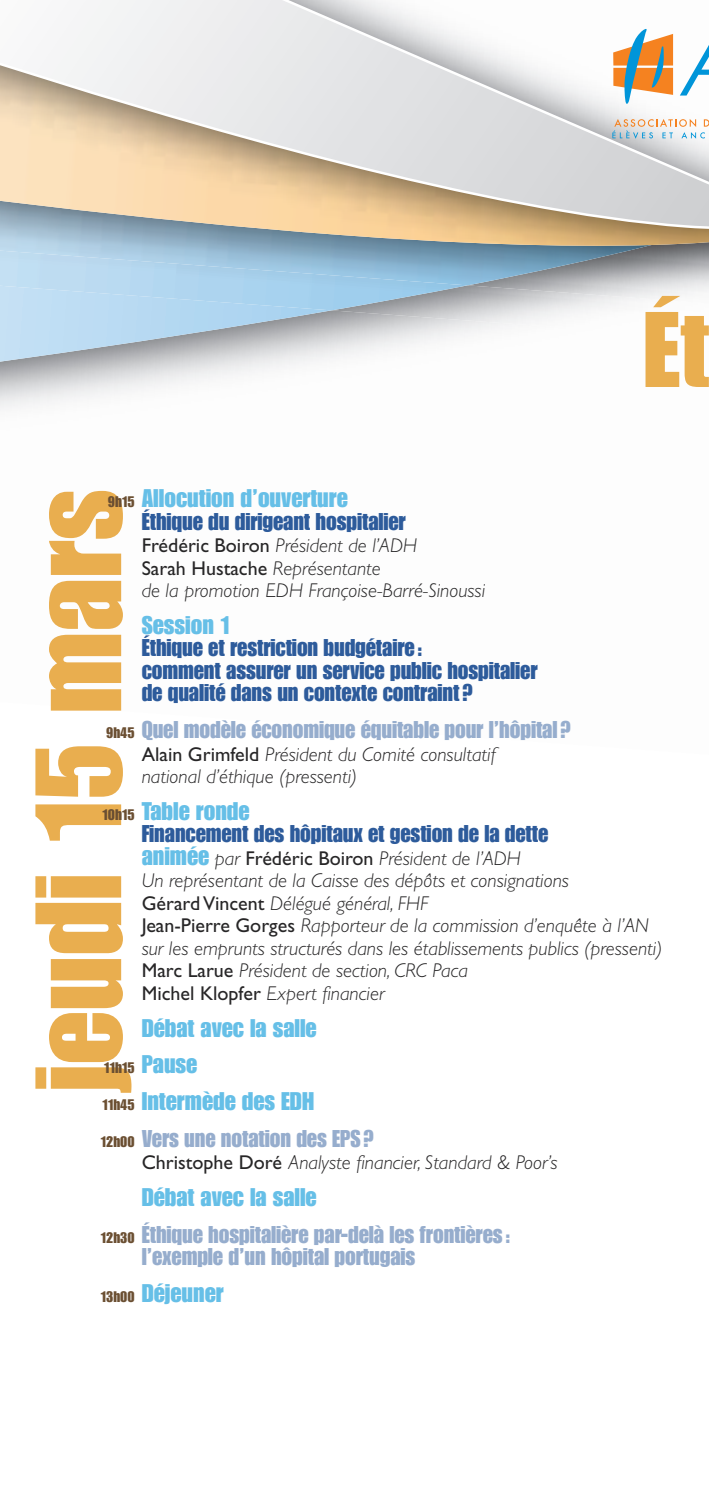
<style>
.page{position:relative;width:709px;height:1489px;background:#fff}
.page>*{position:absolute;margin:0;border:0;box-sizing:border-box;transform-origin:0 0}
.t1{font:120px "Impact LT Std";color:#e9ae4f}
.t2{font:105px "Impact LT Std";color:#e9ae4f}
.t3{font:25px "Impact LT Std";color:#66bfe7}
.t4{font:23.75px/22.5px "Impact LT Std";letter-spacing:-.005em;color:#2d5b9b}
.t5{font:23.75px/22.5px "Impact LT Std";letter-spacing:-.005em;color:#96adcd}
.t6{font:italic 300 20px/22.5px "Gill Sans Std";color:#272627}
.t7{font:15px "Impact LT Std";color:#6b4f32}
.s1{font-size:15px;color:#6b4f32}
.s2{font-weight:400;font-style:normal}
.s3{font-family:"Impact LT Std";font-weight:400;font-style:normal;font-size:25px;color:#66bfe7}
.s4{font-size:25px;color:#66bfe7}
</style>
<div class="page">
<svg style="left:0;top:323px;width:440px;height:87px"></svg>
<img style="left:328px;top:304px;width:291px;height:35px">
<img style="left:0;top:300px;width:474px;height:23px">
<img style="left:0;top:255px;width:709px;height:11px">
<svg style="left:0;top:235px;width:709px;height:20px;background:#96a6ab"></svg>
<svg style="left:0;top:0;width:709px;height:235px"></svg>
<svg style="left:613px;top:29px;width:60px;height:77px"></svg>
<svg style="left:679px;top:34px;width:30px;height:61px"></svg>
<svg style="left:612px;top:119px;width:97px;height:20px"></svg>
<h2 class="t2" style="left:643px;top:312px;width:68px">Ét</h2>
<p class="t3" style="left:108px;top:489px;width:241px"><span class="s1">9h15</span> Allocution d’ouverture</p>
<p class="t4" style="left:142px;top:511px;width:266px">Éthique du dirigeant hospitalier</p>
<p class="t6" style="left:142px;top:536px;width:345px"><span class="s2">Frédéric Boiron</span> Président de l’ADH<br><span class="s2">Sarah Hustache</span> Représentante<br>de la promotion EDH Françoise-Barré-Sinoussi</p>
<p class="t3" style="left:142px;top:616px;width:89px">Session 1</p>
<p class="t4" style="left:142px;top:637px;width:397px">Éthique et restriction budgétaire:<br>comment assurer un service public hospitalier de qualité dans un contexte contraint?</p>
<p class="t5" style="left:106px;top:719px;width:466px"><span class="s1">9h45</span> Quel modèle économique équitable pour l’hôpital?</p>
<p class="t6" style="left:142px;top:744px;width:355px"><span class="s2">Alain Grimfeld</span> Président du Comité consultatif national d’éthique (pressenti)</p>
<p class="t3" style="left:102px;top:801px;width:149px"><span class="s1">10h15</span> Table ronde</p>
<p class="t4" style="left:142px;top:823px;width:408px">Financement des hôpitaux et gestion de la dette</p>
<p class="t6" style="left:142px;top:848px;width:522px"><span class="s3">animée</span> par <span class="s2">Frédéric Boiron</span> Président de l’ADH<br>Un représentant de la Caisse des dépôts et consignations <span class="s2">GérardVincent</span> Délégué général, FHF<br><span class="s2">Jean-Pierre Gorges</span> Rapporteur de la commission d’enquête à l’AN sur les emprunts structurés dans les établissements publics (pressenti)<br><span class="s2">Marc Larue</span> Président de section, CRC Paca<br><span class="s2">Michel Klopfer</span> Expert financier</p>
<p class="t3" style="left:142px;top:1018px;width:176px">Débat avec la salle</p>
<p class="t7" style="left:104px;top:1062px;width:95px">11h15 <span class="s4">Pause</span></p>
<p class="t3" style="left:102px;top:1092px;width:213px"><span class="s1">11h45</span> Intermède des EDH</p>
<p class="t5" style="left:101px;top:1127px;width:275px"><span class="s1">12h00</span> Vers une notation des EPS?</p>
<p class="t6" style="left:142px;top:1152px;width:417px"><span class="s2">Christophe Doré</span> Analyste financier, Standard &amp; Poor’s</p>
<p class="t3" style="left:142px;top:1187px;width:176px">Débat avec la salle</p>
<p class="t5" style="left:142px;top:1223px;width:370px;text-indent:-41px"><span class="s1">12h30</span> Éthique hospitalière par-delà les frontières : l’exemple d’un hôpital portugais</p>
<p class="t3" style="left:101px;top:1283px;width:125px"><span class="s1">13h00</span> Déjeuner</p>
<h1 class="t1" style="left:35px;top:1091px;width:603px;rotate:-90deg">jeudi 15 mars</h1>
</div>
